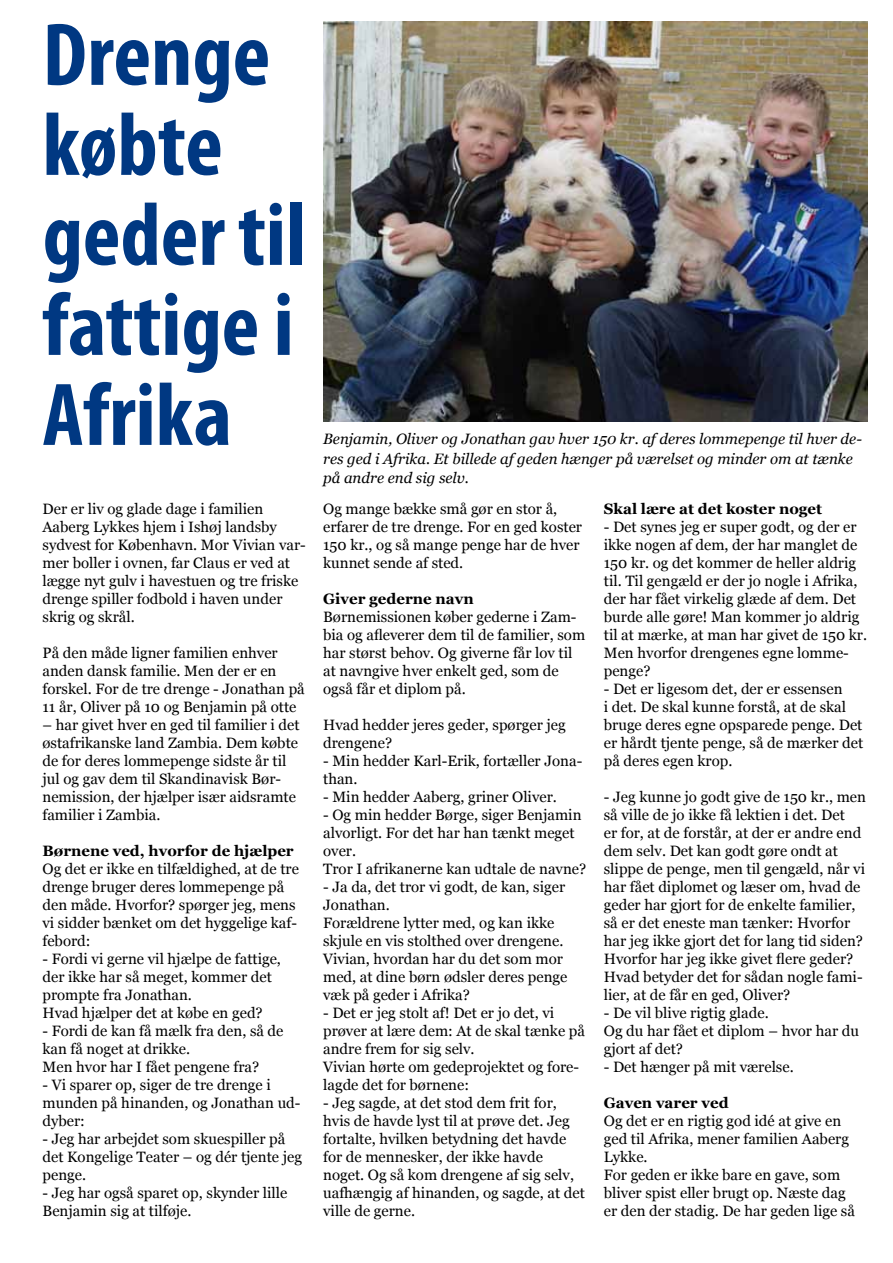
<style>
.page{position:relative;width:893px;height:1263px;background:#fff}
.page>*{position:absolute;margin:0;border:0;box-sizing:border-box;transform-origin:0 0}
.t1{font:700 condensed 90px/90px "Myriad Pro";color:#003882}
.t2{font:15px/18px "Georgia";color:#000}
.t3{font:italic 15px/19.5px "Georgia";color:#000}
.t4{font:700 15px "Georgia";color:#000}
</style>
<div class="page">
<img style="left:323px;top:21px;width:544px;height:400px">
<h1 class="t1" style="left:43px;top:8px;width:265px">Drenge købte geder til fattige i<br>Afrika</h1>
<p class="t2" style="left:43px;top:500px;width:265px">Der er liv og glade dage i familien Aaberg Lykkes hjem i Ishøj landsby sydvest for København. Mor Vivian var&shy;mer boller i ovnen, far Claus er ved at lægge nyt gulv i havestuen og tre friske drenge spiller fodbold i haven under skrig og skrål.</p>
<p class="t2" style="left:43px;top:644px;width:264px">På den måde ligner familien enhver anden dansk familie. Men der er en forskel. For de tre drenge - Jonathan på 11 år, Oliver på 10 og Benjamin på otte</p>
<p class="t2" style="left:43px;top:716px;width:259px">– har givet hver en ged til familier i det østafrikanske land Zambia. Dem købte de for deres lommepenge sidste år til jul og gav dem til Skandinavisk Bør&shy;nemission, der hjælper især aidsramte familier i Zambia.</p>
<p class="t4" style="left:43px;top:841px;width:253px">Børnene ved, hvorfor de hjælper</p>
<p class="t2" style="left:43px;top:860px;width:258px">Og det er ikke en tilfældighed, at de tre drenge bruger deres lommepenge på den måde. Hvorfor? spørger jeg, mens vi sidder bænket om det hyggelige kaf&shy;febord:</p>
<p class="t2" style="left:43px;top:950px;width:240px">- Fordi vi gerne vil hjælpe de fattige, der ikke har så meget, kommer det prompte fra Jonathan.<br>Hvad hjælper det at købe en ged?</p>
<p class="t2" style="left:43px;top:1022px;width:242px">- Fordi de kan få mælk fra den, så de kan få noget at drikke.<br>Men hvor har I fået pengene fra?</p>
<p class="t2" style="left:43px;top:1076px;width:260px">- Vi sparer op, siger de tre drenge i munden på hinanden, og Jonathan ud&shy;dyber:</p>
<p class="t2" style="left:43px;top:1130px;width:261px">- Jeg har arbejdet som skuespiller på det Kongelige Teater – og dér tjente jeg penge.</p>
<p class="t2" style="left:43px;top:1184px;width:246px">- Jeg har også sparet op, skynder lille<br>Benjamin sig at tilføje.</p>
<p class="t3" style="left:323px;top:429px;width:540px">Benjamin, Oliver og Jonathan gav hver 150 kr. af deres lommepenge til hver de&shy;res ged i Afrika. Et billede af geden hænger på værelset og minder om at tænke på andre end sig selv.</p>
<p class="t2" style="left:323px;top:500px;width:260px">Og mange bække små gør en stor å, erfarer de tre drenge. For en ged koster<br>150 kr., og så mange penge har de hver kunnet sende af sted.</p>
<p class="t4" style="left:323px;top:589px;width:152px">Giver gederne navn</p>
<p class="t2" style="left:323px;top:608px;width:264px">Børnemissionen køber gederne i Zam&shy;bia og afleverer dem til de familier, som har størst behov. Og giverne får lov til at navngive hver enkelt ged, som de også får et diplom på.</p>
<p class="t2" style="left:323px;top:716px;width:244px">Hvad hedder jeres geder, spørger jeg drengene?</p>
<p class="t2" style="left:323px;top:752px;width:261px">- Min hedder Karl-Erik, fortæller Jona&shy;than.</p>
<p class="t2" style="left:323px;top:788px;width:235px">- Min hedder Aaberg, griner Oliver.</p>
<p class="t2" style="left:323px;top:806px;width:265px">- Og min hedder Børge, siger Benjamin alvorligt. For det har han tænkt meget over.<br>Tror I afrikanerne kan udtale de navne?</p>
<p class="t2" style="left:323px;top:878px;width:246px">- Ja da, det tror vi godt, de kan, siger<br>Jonathan.<br>Forældrene lytter med, og kan ikke skjule en vis stolthed over drengene.<br>Vivian, hvordan har du det som mor med, at dine børn ødsler deres penge væk på geder i Afrika?</p>
<p class="t2" style="left:323px;top:1004px;width:263px">- Det er jeg stolt af! Det er jo det, vi prøver at lære dem: At de skal tænke på andre frem for sig selv.<br>Vivian hørte om gedeprojektet og fore&shy;lagde det for børnene:</p>
<p class="t2" style="left:323px;top:1094px;width:263px">- Jeg sagde, at det stod dem frit for, hvis de havde lyst til at prøve det. Jeg fortalte, hvilken betydning det havde for de mennesker, der ikke havde noget. Og så kom drengene af sig selv, uafhængig af hinanden, og sagde, at det ville de gerne.</p>
<p class="t4" style="left:604px;top:499px;width:220px">Skal lære at det koster noget</p>
<p class="t2" style="left:604px;top:518px;width:265px">- Det synes jeg er super godt, og der er ikke nogen af dem, der har manglet de 150 kr. og det kommer de heller aldrig til. Til gengæld er der jo nogle i Afrika, der har fået virkelig glæde af dem. Det burde alle gøre! Man kommer jo aldrig til at mærke, at man har givet de 150 kr.<br>Men hvorfor drengenes egne lomme&shy;penge?</p>
<p class="t2" style="left:604px;top:680px;width:261px">- Det er ligesom det, der er essensen<br>i det. De skal kunne forstå, at de skal bruge deres egne opsparede penge. Det er hårdt tjente penge, så de mærker det på deres egen krop.</p>
<p class="t2" style="left:604px;top:788px;width:264px">- Jeg kunne jo godt give de 150 kr., men så ville de jo ikke få lektien i det. Det<br>er for, at de forstår, at der er andre end dem selv. Det kan godt gøre ondt at slippe de penge, men til gengæld, når vi har fået diplomet og læser om, hvad de geder har gjort for de enkelte familier, så er det eneste man tænker: Hvorfor har jeg ikke gjort det for lang tid siden?<br>Hvorfor har jeg ikke givet flere geder?<br>Hvad betyder det for sådan nogle fami&shy;lier, at de får en ged, Oliver?</p>
<p class="t2" style="left:604px;top:1004px;width:257px">- De vil blive rigtig glade.<br>Og du har fået et diplom – hvor har du gjort af det?</p>
<p class="t2" style="left:604px;top:1058px;width:191px">- Det hænger på mit værelse.</p>
<p class="t4" style="left:604px;top:1093px;width:126px">Gaven varer ved</p>
<p class="t2" style="left:604px;top:1112px;width:253px">Og det er en rigtig god idé at give en ged til Afrika, mener familien Aaberg<br>Lykke.<br>For geden er ikke bare en gave, som bliver spist eller brugt op. Næste dag er den der stadig. De har geden lige så</p>
</div>
